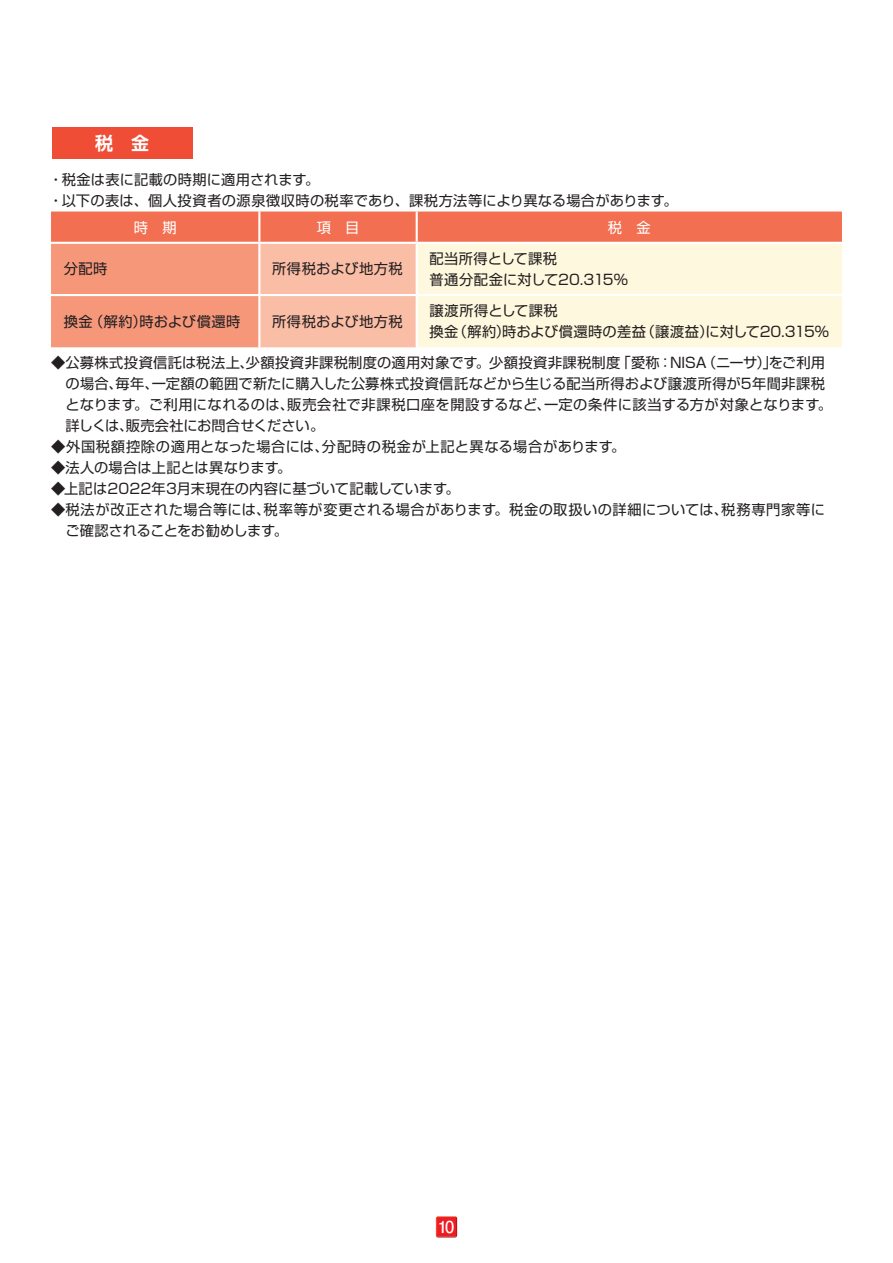
<style>
.page{position:relative;width:893px;height:1263px;background:#fff}
.page>*{position:absolute;margin:0;border:0;box-sizing:border-box;transform-origin:0 0}
.t1{font:700 18px "Shin Go Pro De";color:#fff}
.t2{font:700 16.5px "Futo Go B101 Pro";color:#fff}
.t3{font:14.25px/21px "Shin Go Pro";letter-spacing:.02em;color:#231f20}
.t4{font:14.25px "Shin Go Pro";color:#fff}
</style>
<div class="page">
<svg style="left:437px;top:1237px;width:19px;height:1px"></svg>
<img style="left:436px;top:1216px;width:21px;height:21px">
<svg style="left:51px;top:212px;width:791px;height:135px;background:#f9bca1"></svg>
<hr style="left:258px;top:212px;width:2px;height:30px;background:#fff">
<hr style="left:416px;top:212px;width:2px;height:30px;background:#fff">
<hr style="left:51px;top:242px;width:208px;height:2px;background:#fff">
<hr style="left:259px;top:242px;width:158px;height:2px;background:#fff">
<hr style="left:258px;top:244px;width:2px;height:50px;background:#fff">
<hr style="left:417px;top:242px;width:425px;height:2px;background:#fff">
<hr style="left:416px;top:244px;width:2px;height:50px;background:#fff">
<hr style="left:51px;top:294px;width:208px;height:2px;background:#fff">
<hr style="left:259px;top:294px;width:158px;height:2px;background:#fff">
<hr style="left:258px;top:296px;width:2px;height:51px;background:#fff">
<hr style="left:417px;top:294px;width:425px;height:2px;background:#fff">
<hr style="left:416px;top:296px;width:2px;height:51px;background:#fff">
<div style="left:52px;top:127px;width:140px;height:32px;background:#ef4d35"></div>
<p class="t1" style="left:95px;top:129px;width:55px">税　金</p>
<p class="t3" style="left:49px;top:167px;width:630px">・税金は表に記載の時期に適用されます。<br>・以下の表は、個人投資者の源泉徴収時の税率であり、課税方法等により異なる場合があります。</p>
<p class="t4" style="left:134px;top:215px;width:44px">時　期</p>
<p class="t4" style="left:317px;top:215px;width:44px">項　目</p>
<p class="t4" style="left:608px;top:215px;width:44px">税　金</p>
<p class="t3" style="left:64px;top:257px;width:45px">分配時</p>
<p class="t3" style="left:272px;top:257px;width:132px">所得税および地方税</p>
<p class="t3" style="left:429px;top:246px;width:200px">配当所得として課税<br>普通分配金に対して20.315％</p>
<p class="t3" style="left:64px;top:309px;width:178px">換金（解約）時および償還時</p>
<p class="t3" style="left:272px;top:309px;width:132px">所得税および地方税</p>
<p class="t3" style="left:429px;top:298px;width:401px">譲渡所得として課税<br>換金（解約）時および償還時の差益（譲渡益）に対して20.315％</p>
<p class="t3" style="left:66px;top:351px;width:768px;text-indent:-15px">◆ 公募株式投資信託は税法上、少額投資非課税制度の適用対象です。少額投資非課税制度「愛称：NISA（ニーサ）」をご利用の場合、毎年、一定額の範囲で新たに購入した公募株式投資信託などから生じる配当所得および譲渡所得が5年間非課税となります。ご利用になれるのは、販売会社で非課税口座を開設するなど、一定の条件に該当する方が対象となります。詳しくは、販売会社にお問合せください。</p>
<p class="t3" style="left:51px;top:435px;width:576px">◆ 外国税額控除の適用となった場合には、分配時の税金が上記と異なる場合があります。</p>
<p class="t3" style="left:51px;top:456px;width:242px">◆法人の場合は上記とは異なります。</p>
<p class="t3" style="left:51px;top:477px;width:410px">◆上記は2022年3月末現在の内容に基づいて記載しています。</p>
<p class="t3" style="left:65px;top:498px;width:761px;text-indent:-14px">◆ 税法が改正された場合等には、税率等が変更される場合があります。税金の取扱いの詳細については、税務専門家等にご確認されることをお勧めします。</p>
<p class="t2" style="left:438px;top:1214px;width:18px">10</p>
</div>
